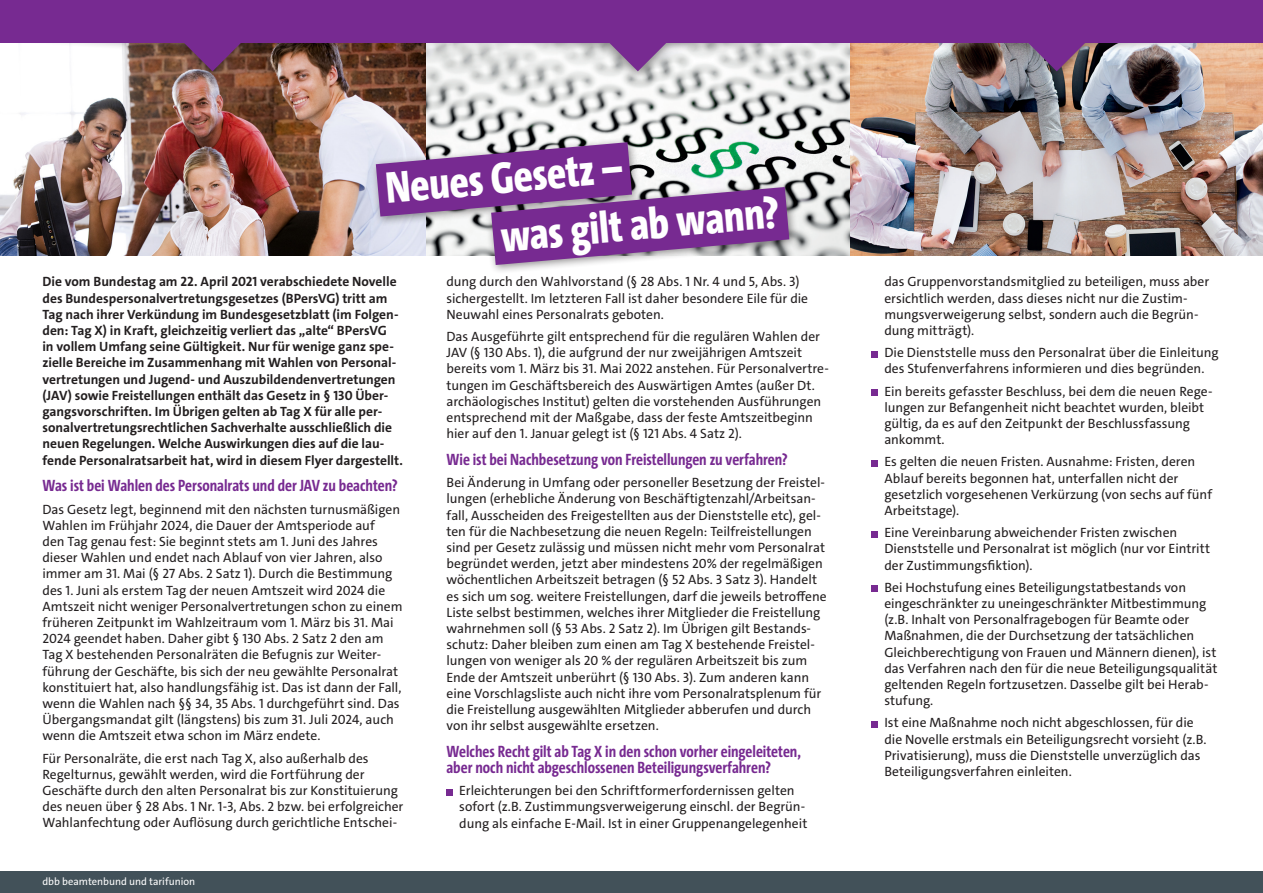
<style>
.page{position:relative;width:1263px;height:893px;background:#fff}
.page>*{position:absolute;margin:0;border:0;box-sizing:border-box;transform-origin:0 0}
.t1{font:800 45px/58.3px "The Sans Cd LF8";color:#fff}
.t2{font:700 16.5px/16.2px "The Sans Cd LF7";color:#772a91}
.t3{font:13.5px/16.2px "The Sans C4 s";color:#231f20}
.t4{font:700 13.5px/16.2px "The Sans C4 s";color:#231f20}
.t5{font:10.5px "The Sans C4 s";color:#fff}
</style>
<div class="page">
<img style="left:425px;top:42px;width:425px;height:213px">
<img style="left:0;top:42px;width:425px;height:213px">
<div style="left:6px;top:0;width:413px;height:83px;background:#231f20;opacity:.5"></div>
<svg style="left:15px;top:42px;width:395px;height:29px"></svg>
<div style="left:0;top:872px;width:1263px;height:21px;background:#425159"></div>
<svg style="left:872px;top:351px;width:6px;height:6px"></svg>
<div style="left:872px;top:389px;width:6px;height:7px;background:#772a91"></div>
<svg style="left:872px;top:460px;width:6px;height:6px"></svg>
<svg style="left:872px;top:531px;width:6px;height:6px"></svg>
<div style="left:872px;top:585px;width:6px;height:7px;background:#772a91"></div>
<svg style="left:872px;top:721px;width:6px;height:6px"></svg>
<div style="left:446px;top:789px;width:7px;height:6px;background:#772a91"></div>
<img style="left:850px;top:83px;width:413px;height:172px">
<div style="left:850px;top:0;width:413px;height:83px;background:#231f20;opacity:.5"></div>
<img style="left:859px;top:42px;width:395px;height:29px">
<div style="left:431px;top:0;width:413px;height:83px;background:#231f20;opacity:.5"></div>
<svg style="left:440px;top:42px;width:395px;height:29px"></svg>
<div style="left:0;top:0;width:1263px;height:42px;background:#772a91"></div>
<svg style="left:321px;top:111px;width:366px;height:136px"></svg>
<svg style="left:436px;top:156px;width:408px;height:116px"></svg>
<h1 class="t1" style="left:493px;top:148px;width:280px;text-indent:-111px;rotate:-5deg">Neues Gesetz –<br>was gilt ab wann?</h1>
<p class="t4" style="left:42px;top:274px;width:362px">Die vom Bundestag am 22. April 2021 verabschiedete Novelle des Bundespersonalvertretungsgesetzes (BPersVG) tritt am Tag nach ihrer Verkündung im Bundesgesetzblatt (im Folgen&shy;den: Tag X) in Kraft, gleichzeitig verliert das „alte“ BPersVG<br>in vollem Umfang seine Gültigkeit. Nur für wenige ganz spe&shy;zielle Bereiche im Zusammenhang mit Wahlen von Personal&shy;vertretungen und Jugend- und Auszubildendenvertretungen (JAV) sowie Freistellungen enthält das Gesetz in § 130 Über&shy;gangsvorschriften. Im Übrigen gelten ab Tag X für alle per&shy;sonalvertretungsrechtlichen Sachverhalte ausschließlich die neuen Regelungen. Welche Auswirkungen dies auf die lau&shy;fende Personalratsarbeit hat, wird in diesem Flyer dargestellt.</p>
<p class="t2" style="left:42px;top:477px;width:357px">Was ist bei Wahlen des Personalrats und der JAV zu beachten?</p>
<p class="t3" style="left:42px;top:501px;width:362px">Das Gesetz legt, beginnend mit den nächsten turnusmäßigen Wahlen im Frühjahr 2024, die Dauer der Amtsperiode auf<br>den Tag genau fest: Sie beginnt stets am 1. Juni des Jahres dieser Wahlen und endet nach Ablauf von vier Jahren, also immer am 31. Mai (§ 27 Abs. 2 Satz 1). Durch die Bestimmung des 1. Juni als erstem Tag der neuen Amtszeit wird 2024 die Amtszeit nicht weniger Personalvertretungen schon zu einem früheren Zeitpunkt im Wahlzeitraum vom 1. März bis 31. Mai 2024 geendet haben. Daher gibt § 130 Abs. 2 Satz 2 den am Tag X bestehenden Personalräten die Befugnis zur Weiter&shy;führung der Geschäfte, bis sich der neu gewählte Personalrat konstituiert hat, also handlungsfähig ist. Das ist dann der Fall, wenn die Wahlen nach §§ 34, 35 Abs. 1 durchgeführt sind. Das Übergangsmandat gilt (längstens) bis zum 31. Juli 2024, auch wenn die Amtszeit etwa schon im März endete.</p>
<p class="t3" style="left:42px;top:750px;width:362px">Für Personalräte, die erst nach Tag X, also außerhalb des Regelturnus, gewählt werden, wird die Fortführung der Geschäfte durch den alten Personalrat bis zur Konstituierung des neuen über § 28 Abs. 1 Nr. 1-3, Abs. 2 bzw. bei erfolgreicher Wahlanfechtung oder Auflösung durch gerichtliche Entschei-</p>
<p class="t5" style="left:43px;top:875px;width:154px">dbb beamtenbund und tarifunion</p>
<p class="t3" style="left:446px;top:274px;width:363px">dung durch den Wahlvorstand (§ 28 Abs. 1 Nr. 4 und 5, Abs. 3) sichergestellt. Im letzteren Fall ist daher besondere Eile für die<br>Neuwahl eines Personalrats geboten.</p>
<p class="t3" style="left:446px;top:328px;width:384px">Das Ausgeführte gilt entsprechend für die regulären Wahlen der JAV (§ 130 Abs. 1), die aufgrund der nur zweijährigen Amtszeit bereits vom 1. März bis 31. Mai 2022 anstehen. Für Personalvertre&shy;tungen im Geschäftsbereich des Auswärtigen Amtes (außer Dt. archäologisches Institut) gelten die vorstehenden Ausführungen entsprechend mit der Maßgabe, dass der feste Amtszeitbeginn hier auf den 1. Januar gelegt ist (§ 121 Abs. 4 Satz 2).</p>
<p class="t2" style="left:446px;top:451px;width:343px">Wie ist bei Nachbesetzung von Freistellungen zu verfahren?</p>
<p class="t3" style="left:446px;top:475px;width:382px">Bei Änderung in Umfang oder personeller Besetzung der Freistel&shy;lungen (erhebliche Änderung von Beschäftigtenzahl/Arbeitsan&shy;fall, Ausscheiden des Freigestellten aus der Dienststelle etc), gel&shy;ten für die Nachbesetzung die neuen Regeln: Teilfreistellungen sind per Gesetz zulässig und müssen nicht mehr vom Personalrat begründet werden, jetzt aber mindestens 20% der regelmäßigen wöchentlichen Arbeitszeit betragen (§ 52 Abs. 3 Satz 3). Handelt es sich um sog. weitere Freistellungen, darf die jeweils betroffene Liste selbst bestimmen, welches ihrer Mitglieder die Freistellung wahrnehmen soll (§ 53 Abs. 2 Satz 2). Im Übrigen gilt Bestands&shy;schutz: Daher bleiben zum einen am Tag X bestehende Freistel&shy;lungen von weniger als 20 % der regulären Arbeitszeit bis zum Ende der Amtszeit unberührt (§ 130 Abs. 3). Zum anderen kann eine Vorschlagsliste auch nicht ihre vom Personalratsplenum für die Freistellung ausgewählten Mitglieder abberufen und durch von ihr selbst ausgewählte ersetzen.</p>
<p class="t2" style="left:446px;top:743px;width:356px">Welches Recht gilt ab Tag X in den schon vorher eingeleiteten, aber noch nicht abgeschlossenen Beteiligungsverfahren?</p>
<p class="t3" style="left:459px;top:783px;width:350px">Erleichterungen bei den Schriftformerfordernissen gelten sofort (z.B. Zustimmungsverweigerung einschl. der Begrün&shy;dung als einfache E-Mail. Ist in einer Gruppenangelegenheit</p>
<p class="t3" style="left:884px;top:274px;width:326px">das Gruppenvorstandsmitglied zu beteiligen, muss aber ersichtlich werden, dass dieses nicht nur die Zustim&shy;mungsverweigerung selbst, sondern auch die Begrün&shy;dung mitträgt).</p>
<p class="t3" style="left:884px;top:345px;width:336px">Die Dienststelle muss den Personalrat über die Einleitung des Stufenverfahrens informieren und dies begründen.</p>
<p class="t3" style="left:884px;top:383px;width:330px">Ein bereits gefasster Beschluss, bei dem die neuen Rege&shy;lungen zur Befangenheit nicht beachtet wurden, bleibt gültig, da es auf den Zeitpunkt der Beschlussfassung ankommt.</p>
<p class="t3" style="left:884px;top:454px;width:329px">Es gelten die neuen Fristen. Ausnahme: Fristen, deren Ablauf bereits begonnen hat, unterfallen nicht der gesetzlich vorgesehenen Verkürzung (von sechs auf fünf Arbeitstage).</p>
<p class="t3" style="left:884px;top:525px;width:327px">Eine Vereinbarung abweichender Fristen zwischen<br>Dienststelle und Personalrat ist möglich (nur vor Eintritt der Zustimmungsfiktion).</p>
<p class="t3" style="left:884px;top:579px;width:334px">Bei Hochstufung eines Beteiligungstatbestands von eingeschränkter zu uneingeschränkter Mitbestimmung (z.B. Inhalt von Personalfragebogen für Beamte oder Maßnahmen, die der Durchsetzung der tatsächlichen Gleichberechtigung von Frauen und Männern dienen), ist das Verfahren nach den für die neue Beteiligungsqualität geltenden Regeln fortzusetzen. Dasselbe gilt bei Herab&shy;stufung.</p>
<p class="t3" style="left:884px;top:715px;width:324px">Ist eine Maßnahme noch nicht abgeschlossen, für die die Novelle erstmals ein Beteiligungsrecht vorsieht (z.B.<br>Privatisierung), muss die Dienststelle unverzüglich das Beteiligungsverfahren einleiten.</p>
</div>
